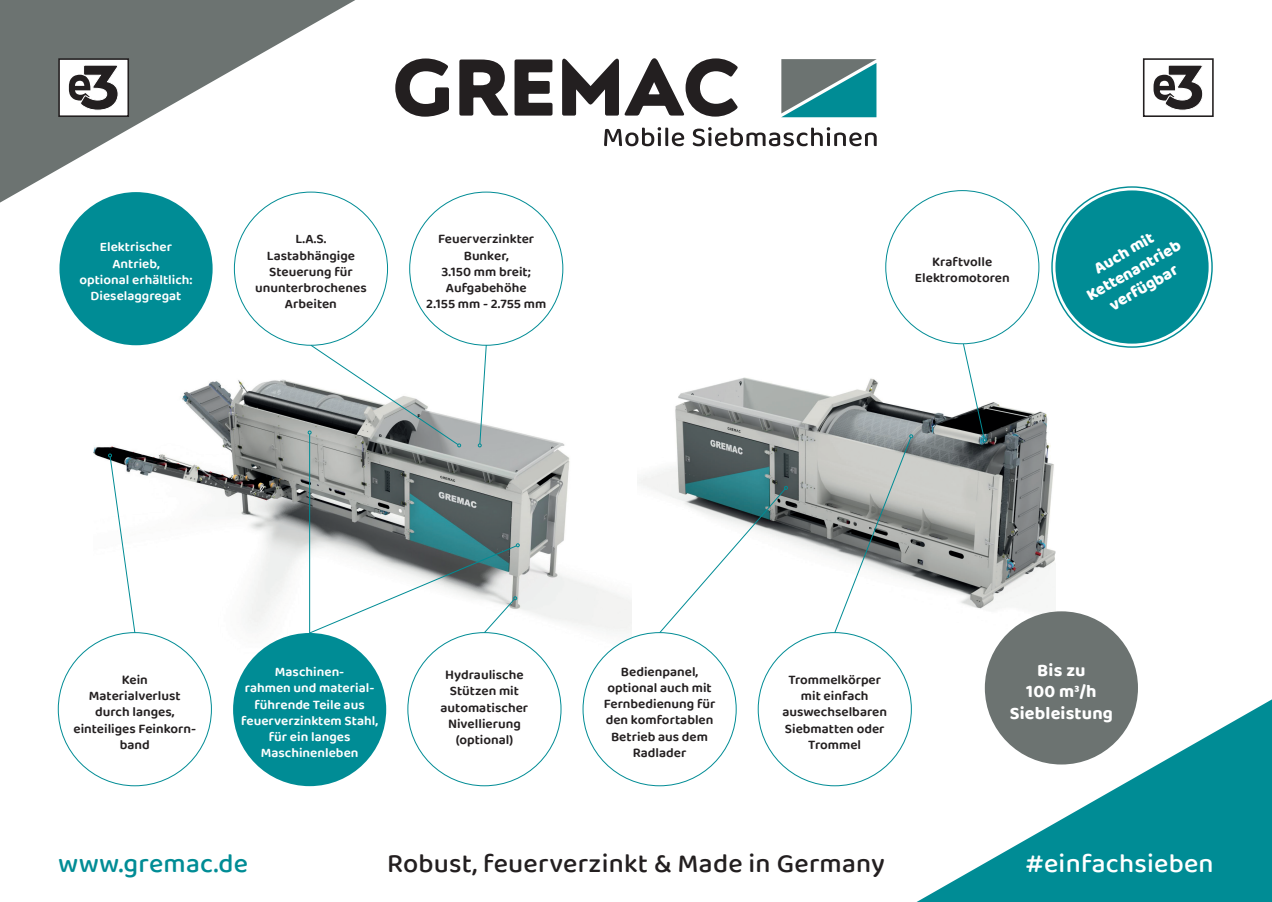
<style>
.page{position:relative;width:1272px;height:902px;background:#fff}
.page>*{position:absolute;margin:0;border:0;box-sizing:border-box;transform-origin:0 0}
.t1{font:500 27px "Baloo 2";letter-spacing:.01em;color:#231f20}
.t2{font:500 27px "Baloo 2";letter-spacing:.01em;color:#fff}
.t3{font:500 27px "Baloo 2";letter-spacing:.01em;color:#008c95}
.t4{font:700 18px/21.6px "Baloo 2";letter-spacing:.01em;color:#fff;text-align:center}
.t5{font:800 16.5px/19.8px "Baloo 2";color:#fff;text-align:center}
.t6{font:600 13.5px/16.2px "Baloo 2";color:#231f20;text-align:center}
.t7{font:600 13.5px/16.2px "Baloo 2";color:#fff;text-align:center}
</style>
<div class="page">
<svg style="left:918px;top:699px;width:353px;height:202px;fill:#008c95"></svg>
<svg style="left:781px;top:59px;width:95px;height:58px;background:#44888b"></svg>
<svg style="left:0;top:0;width:355px;height:202px"></svg>
<svg style="left:604px;top:127px;width:272px;height:19px"></svg>
<img style="left:94px;top:379px;width:538px;height:324px">
<img style="left:637px;top:333px;width:417px;height:316px">
<svg style="left:395px;top:58px;width:54px;height:59px"></svg>
<svg style="left:459px;top:59px;width:49px;height:57px"></svg>
<svg style="left:514px;top:59px;width:38px;height:57px"></svg>
<svg style="left:562px;top:58px;width:175px;height:59px"></svg>
<div style="left:59px;top:59px;width:69px;height:57px;background:#fff"></div>
<div style="left:58px;top:58px;width:71px;height:59px;border:2px solid #231f20"></div>
<svg style="left:69px;top:65px;width:49px;height:46px"></svg>
<div style="left:1142px;top:58px;width:71px;height:59px;border:2px solid #231f20"></div>
<svg style="left:1153px;top:65px;width:50px;height:46px"></svg>
<div style="left:59px;top:192px;width:154px;height:153px;background:#008c95;border-radius:50%"></div>
<div style="left:885px;top:190px;width:153px;height:154px;background:#fff;border-radius:50%"></div>
<div style="left:234px;top:192px;width:153px;height:153px;background:#fff;border-radius:50%"></div>
<svg style="left:658px;top:486px;width:130px;height:147px"></svg>
<hr style="left:309px;top:434px;width:1px;height:199px;background:#008c95">
<div style="left:58px;top:632px;width:153px;height:153px;background:#fff;border-radius:50%"></div>
<svg style="left:108px;top:453px;width:28px;height:180px"></svg>
<svg style="left:308px;top:344px;width:153px;height:103px"></svg>
<svg style="left:478px;top:344px;width:9px;height:103px"></svg>
<div style="left:583px;top:632px;width:153px;height:153px;background:#fff;border-radius:50%"></div>
<div style="left:408px;top:632px;width:153px;height:153px;background:#fff;border-radius:50%"></div>
<div style="left:758px;top:632px;width:153px;height:153px;background:#fff;border-radius:50%"></div>
<div style="left:233px;top:633px;width:153px;height:153px;background:#008c95;border-radius:50%"></div>
<svg style="left:833px;top:434px;width:80px;height:199px"></svg>
<div style="left:984px;top:611px;width:153px;height:153px;background:#6c7371;border-radius:50%"></div>
<svg style="left:962px;top:343px;width:24px;height:99px"></svg>
<svg style="left:309px;top:543px;width:210px;height:91px"></svg>
<div style="left:1055px;top:190px;width:153px;height:153px;background:#008c95;border-radius:50%"></div>
<p class="t7" style="left:79px;top:239px;width:115px">Elektrischer<br>Antrieb,<br>optional erhältlich:<br>Dieselaggregat</p>
<p class="t6" style="left:255px;top:231px;width:113px">L.A.S.<br>Lastabhängige<br>Steuerung für ununterbrochenes<br>Arbeiten</p>
<p class="t6" style="left:426px;top:231px;width:121px">Feuerverzinkter<br>Bunker,<br>3.150 mm breit;<br>Aufgabehöhe<br>2.155 mm - 2.755 mm</p>
<p class="t6" style="left:914px;top:254px;width:96px">Kraftvolle<br>Elektromotoren</p>
<p class="t5" style="left:1072px;top:270px;width:107px;rotate:-30deg">Auch mit<br>Kettenantrieb verfügbar</p>
<p class="t6" style="left:73px;top:672px;width:124px">Kein<br>Materialverlust durch langes, einteiliges Feinkorn&shy;band</p>
<p class="t7" style="left:241px;top:664px;width:138px">Maschinen-<br>rahmen und material&shy;führende Teile aus feuerverzinktem Stahl, für ein langes<br>Maschinenleben</p>
<p class="t6" style="left:440px;top:667px;width:89px">Hydraulische<br>Stützen mit automatischer<br>Nivellierung (optional)</p>
<p class="t6" style="left:603px;top:664px;width:113px">Bedienpanel, optional auch mit<br>Fernbedienung für den komfortablen<br>Betrieb aus dem<br>Radlader</p>
<h2 class="t4" style="left:1009px;top:658px;width:105px">Bis zu<br>100 m3/h<br>Siebleistung</h2>
<p class="t6" style="left:782px;top:672px;width:106px">Trommelkörper mit einfach auswechselbaren<br>Siebmatten oder<br>Trommel</p>
<h1 class="t3" style="left:58px;top:844px;width:191px">www.gremac.de</h1>
<h1 class="t1" style="left:387px;top:844px;width:499px">Robust, feuerverzinkt &amp; Made in Germany</h1>
<h1 class="t2" style="left:1025px;top:844px;width:190px">#einfachsieben</h1>
</div>
